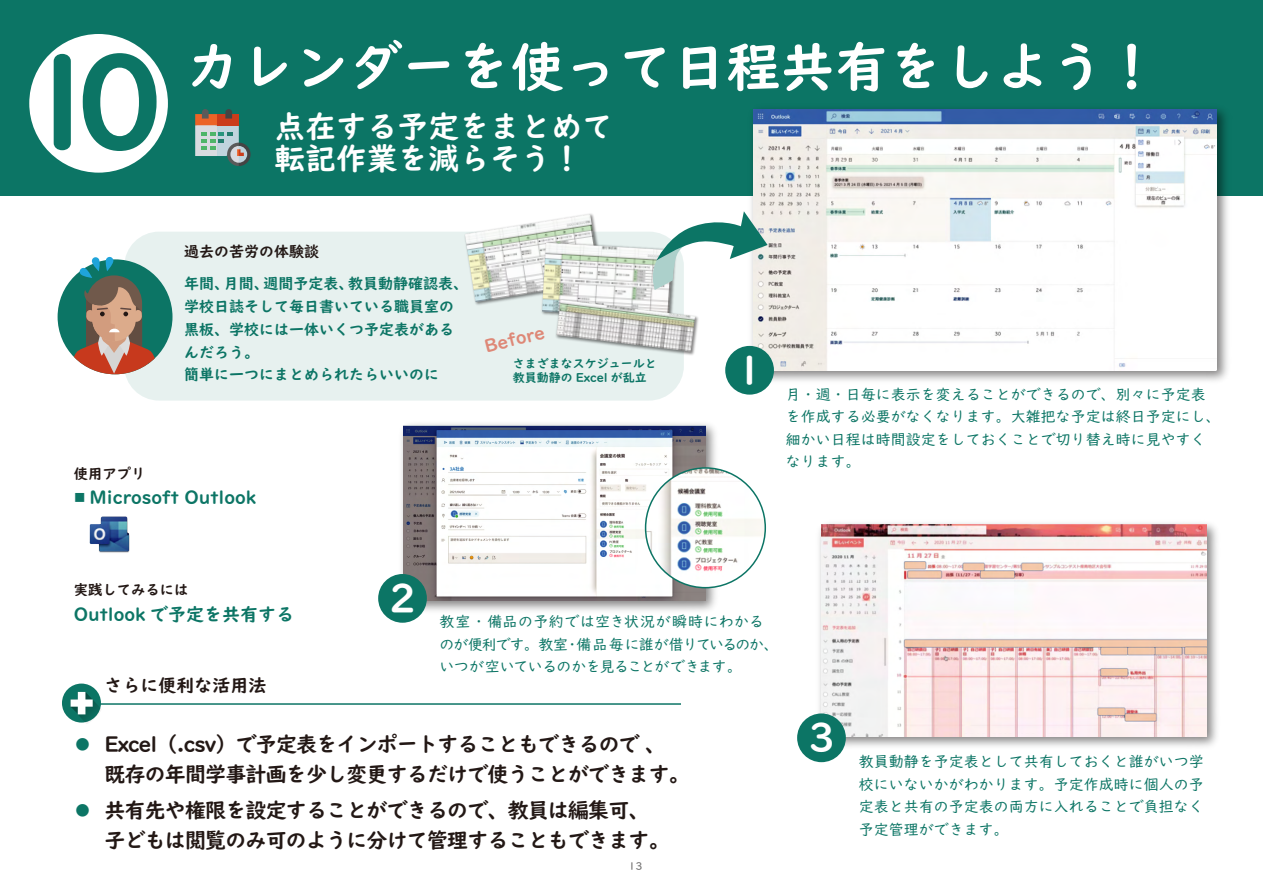
<style>
.page{position:relative;width:1263px;height:893px;background:#fff}
.page>*{position:absolute;margin:0;border:0;box-sizing:border-box;transform-origin:0 0}
.t1{font:700 128.1px "UD Digi Kyokasho Std";color:#0c7565}
.t2{font:700 54px "UD Digi Kyokasho Std";color:#fff}
.t3{font:700 38.85px "UD Digi Kyokasho Std";color:#fff}
.t4{font:700 30.75px/32.8px "UD Digi Kyokasho Std";color:#fff}
.t5{font:700 21px/30px "UD Digi Kyokasho Std";letter-spacing:-.04em;color:#231815}
.t6{font:700 18px "UD Digi Kyokasho Std";color:#0c7565}
.t7{font:700 18px "UD Digi Kyokasho Std";color:#231815}
.t8{font:700 17.85px "UD Digi Kyokasho Std";color:#de8877}
.t9{font:15px/22.5px "UD Digi Kyokasho Std";color:#0c7565}
.t10{font:700 15px/22.8px "UD Digi Kyokasho Std";color:#0c7565}
.t11{font:15px/22.5px "UD Digi Kyokasho Std";letter-spacing:-.03em;color:#0c7565}
.t12{font:700 15px "UD Digi Kyokasho Std";color:#231815}
.t13{font:700 14.4px "UD Digi Kyokasho Std";color:#231815}
.t14{font:700 12px/13.8px "UD Digi Kyokasho Std";color:#0c7565}
.t15{font:500 10.5px "UD Digi Kyokasho Std";color:#727171}
.s1{font-size:12px}
</style>
<div class="page">
<img style="left:396px;top:423px;width:326px;height:189px">
<img style="left:403px;top:426px;width:302px;height:174px">
<img style="left:819px;top:523px;width:398px;height:231px">
<img style="left:821px;top:525px;width:385px;height:212px">
<div style="left:124px;top:232px;width:560px;height:169px;background:#e7f1ef;border-radius:35px"></div>
<div style="left:0;top:0;width:1263px;height:195px;background:#0c7565"></div>
<div style="left:29px;top:34px;width:139px;height:139px;background:#fff;border-radius:50%"></div>
<hr style="left:75px;top:703px;width:606px;height:2px;background:#0c7565">
<div style="left:62px;top:684px;width:39px;height:38px;background:#0c7565;border-radius:50%"></div>
<svg style="left:71px;top:692px;width:31px;height:32px"></svg>
<div style="left:378px;top:574px;width:49px;height:49px;background:#0c7565;border-radius:50%"></div>
<div style="left:797px;top:713px;width:49px;height:49px;background:#0c7565;border-radius:50%"></div>
<img style="left:646px;top:468px;width:119px;height:120px;border-radius:60px">
<div style="left:645px;top:467px;width:121px;height:121px;border:2px solid #0c7565;border-radius:50%"></div>
<svg style="left:195px;top:109px;width:56px;height:57px"></svg>
<img style="left:465px;top:214px;width:133px;height:88px">
<img style="left:539px;top:240px;width:135px;height:72px">
<img style="left:542px;top:243px;width:131px;height:72px">
<img style="left:553px;top:297px;width:146px;height:58px">
<img style="left:556px;top:300px;width:139px;height:52px">
<img style="left:744px;top:109px;width:490px;height:275px">
<img style="left:753px;top:109px;width:464px;height:261px">
<div style="left:725px;top:346px;width:49px;height:49px;background:#0c7565;border-radius:50%"></div>
<svg style="left:652px;top:211px;width:115px;height:79px"></svg>
<img style="left:90px;top:516px;width:39px;height:37px">
<svg style="left:58px;top:257px;width:112px;height:117px"></svg>
<h1 class="t1" style="left:17px;top:4px;width:150px">10</h1>
<h2 class="t2" style="left:186px;top:25px;width:973px">カレンダーを使って日程共有をしよう！</h2>
<h3 class="t4" style="left:275px;top:110px;width:340px">点在する予定をまとめて転記作業を減らそう！</h3>
<p class="t12" style="left:184px;top:240px;width:137px">過去の苦労の体験談</p>
<p class="t10" style="left:184px;top:272px;width:285px">年間、月間、週間予定表、教員動静確認表、学校日誌そして毎日書いている職員室の黒板、学校には一体いくつ予定表があるんだろう。<br>簡単に一つにまとめられたらいいのに</p>
<p class="t8" style="left:481px;top:334px;width:63px;rotate:-15deg">Before</p>
<p class="t14" style="left:513px;top:357px;width:145px">さまざまなスケジュールと教員動静の Excel が乱立</p>
<h3 class="t3" style="left:736px;top:340px;width:29px">1</h3>
<p class="t13" style="left:74px;top:463px;width:73px">使用アプリ</p>
<p class="t6" style="left:74px;top:483px;width:184px"><span class="s1">■</span> Microsoft Outlook</p>
<p class="t9" style="left:786px;top:382px;width:436px">月・週・日毎に表示を変えることができるので、別々に予定表を作成する必要がなくなります。大雑把な予定は終日予定にし、細かい日程は時間設定をしておくことで切り替え時に見やすくなります。</p>
<p class="t13" style="left:74px;top:578px;width:116px">実践してみるには</p>
<p class="t6" style="left:74px;top:600px;width:222px">Outlook で予定を共有する</p>
<p class="t7" style="left:104px;top:671px;width:163px">さらに便利な活用法</p>
<h3 class="t3" style="left:389px;top:568px;width:29px">2</h3>
<p class="t11" style="left:439px;top:610px;width:341px">教室・備品の予約では空き状況が瞬時にわかるのが便利です。教室・備品毎に誰が借りているのか、いつが空いているのかを見ることができます。</p>
<p class="t10" style="left:75px;top:733px;width:16px">●</p>
<p class="t10" style="left:75px;top:799px;width:16px">●</p>
<h3 class="t5" style="left:104px;top:729px;width:587px">Excel（.csv）で予定表をインポートすることもできるので 、既存の年間学事計画を少し変更するだけで使うことができます。</h3>
<h3 class="t5" style="left:104px;top:795px;width:567px">共有先や権限を設定することができるので、教員は編集可、子どもは閲覧のみ可のように分けて管理することもできます。</h3>
<p class="t15" style="left:628px;top:858px;width:16px">13</p>
<h3 class="t3" style="left:808px;top:708px;width:29px">3</h3>
<p class="t9" style="left:859px;top:750px;width:346px;text-align:justify">教員動静を予定表として共有しておくと誰がいつ学校にいないかがわかります。予定作成時に個人の予定表と共有の予定表の両方に入れることで負担なく予定管理ができます。</p>
</div>
